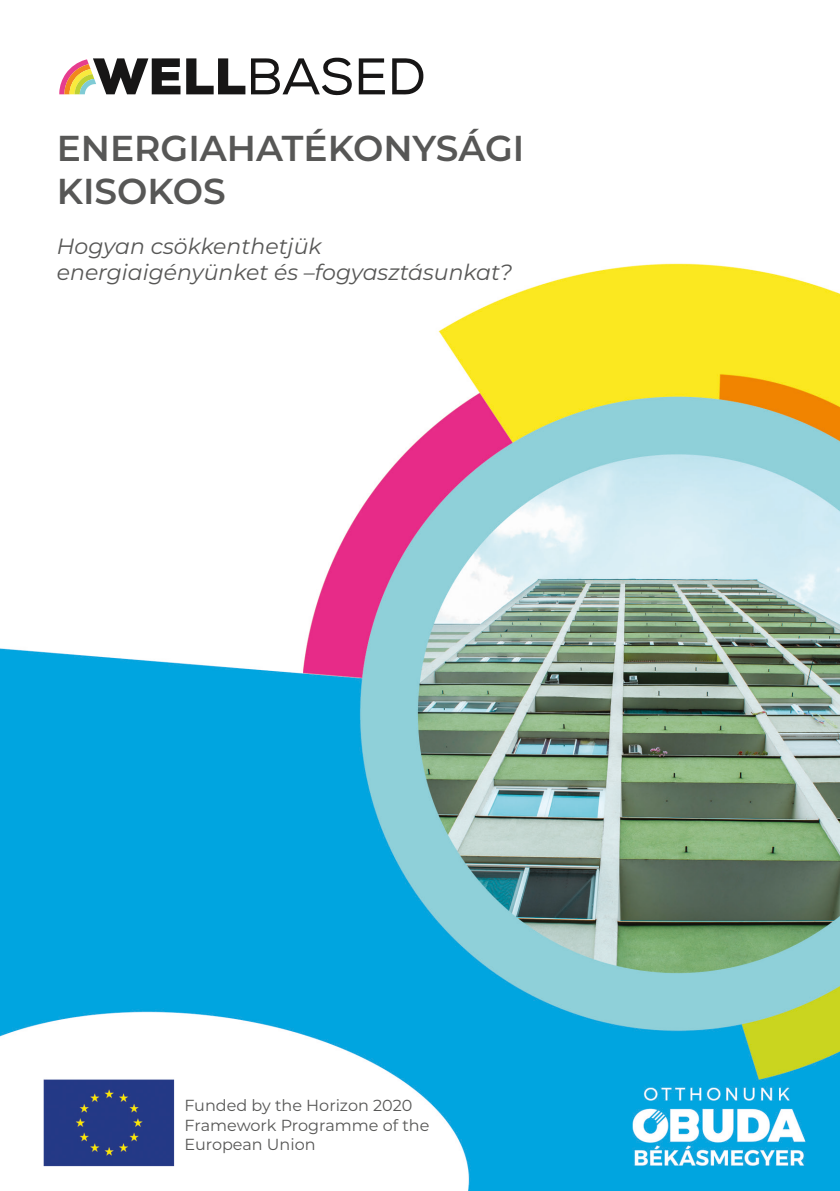
<style>
.page{position:relative;width:840px;height:1191px;background:#fff}
.page>*{position:absolute;margin:0;border:0;box-sizing:border-box;transform-origin:0 0}
.t1{font:600 36px/43.2px "Montserrat";color:#575756}
.t2{font:italic 22px/26.4px "Montserrat";color:#575756}
.t3{font:16px/19.2px "Montserrat";color:#575756}
</style>
<div class="page">
<img style="left:0;top:57px;width:839px;height:1134px">
<svg style="left:392px;top:58px;width:31px;height:36px"></svg>
<svg style="left:186px;top:58px;width:59px;height:36px"></svg>
<svg style="left:251px;top:58px;width:101px;height:37px"></svg>
<svg style="left:358px;top:58px;width:26px;height:36px"></svg>
<svg style="left:59px;top:58px;width:121px;height:36px"></svg>
<h1 class="t1" style="left:57px;top:125px;width:469px">ENERGIAHATÉKONYSÁGI<br>KISOKOS</h1>
<h2 class="t2" style="left:57px;top:232px;width:456px">Hogyan csökkenthetjük energiaigényünket és –fogyasztásunkat?</h2>
<p class="t3" style="left:184px;top:1095px;width:246px">Funded by the Horizon 2020<br>Framework Programme of the<br>European Union</p>
</div>
